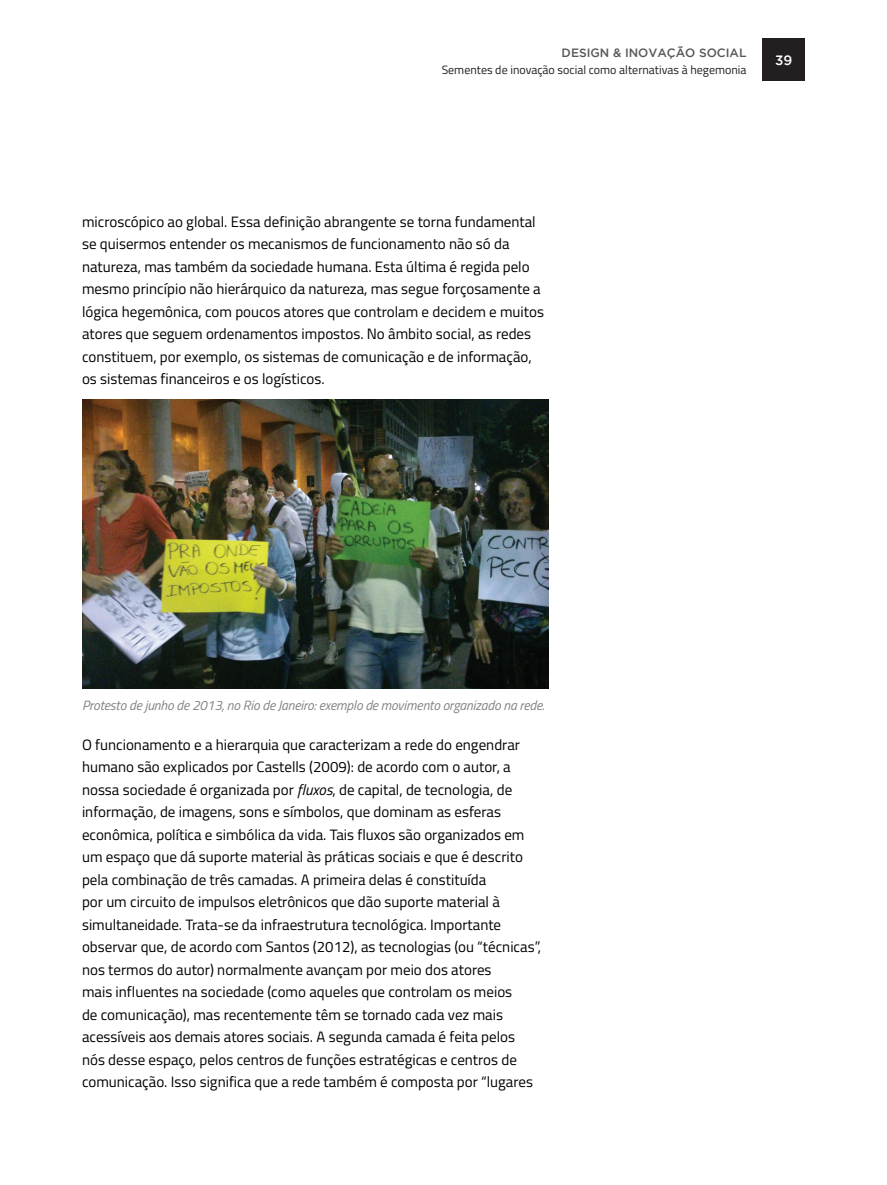
<style>
.page{position:relative;width:887px;height:1185px;background:#fff}
.page>*{position:absolute;margin:0;border:0;box-sizing:border-box;transform-origin:0 0}
.t1{font:15px/22.5px "Titillium Web";color:#000}
.t2{font:italic 13.5px "Titillium Web";letter-spacing:-.01em;color:#808285}
.t3{font:500 13.5px "Gotham";color:#fff}
.t4{font:12px "Titillium Web";color:#231f20}
.t5{font:500 12px "Gotham";color:#57585a}
.s1{font-style:italic}
</style>
<div class="page">
<div style="left:762px;top:39px;width:43px;height:42px;background:#231f20"></div>
<img style="left:83px;top:400px;width:466px;height:288px">
<p class="t5" style="left:562px;top:46px;width:186px">DESIGN &amp; INOVAÇÃO SOCIAL</p>
<p class="t4" style="left:442px;top:61px;width:306px">Sementes de inovação social como alternativas à hegemonia</p>
<p class="t3" style="left:775px;top:52px;width:19px">39</p>
<p class="t1" style="left:82px;top:209px;width:463px">microscópico ao global. Essa definição abrangente se torna fundamental se quisermos entender os mecanismos de funcionamento não só da natureza, mas também da sociedade humana. Esta última é regida pelo mesmo princípio não hierárquico da natureza, mas segue forçosamente a lógica hegemônica, com poucos atores que controlam e decidem e muitos atores que seguem ordenamentos impostos. No âmbito social, as redes constituem, por exemplo, os sistemas de comunicação e de informação, os sistemas financeiros e os logísticos.</p>
<p class="t2" style="left:82px;top:695px;width:464px">Protesto de junho de 2013, no Rio de Janeiro: exemplo de movimento organizado na rede.</p>
<p class="t1" style="left:82px;top:732px;width:461px">O funcionamento e a hierarquia que caracterizam a rede do engendrar humano são explicados por Castells (2009): de acordo com o autor, a nossa sociedade é organizada por <span class="s1">fluxos</span>, de capital, de tecnologia, de informação, de imagens, sons e símbolos, que dominam as esferas econômica, política e simbólica da vida. Tais fluxos são organizados em um espaço que dá suporte material às práticas sociais e que é descrito pela combinação de três camadas. A primeira delas é constituída<br>por um circuito de impulsos eletrônicos que dão suporte material à simultaneidade. Trata-se da infraestrutura tecnológica. Importante observar que, de acordo com Santos (2012), as tecnologias (ou “técnicas”, nos termos do autor) normalmente avançam por meio dos atores<br>mais influentes na sociedade (como aqueles que controlam os meios<br>de comunicação), mas recentemente têm se tornado cada vez mais acessíveis aos demais atores sociais. A segunda camada é feita pelos nós desse espaço, pelos centros de funções estratégicas e centros de comunicação. Isso significa que a rede também é composta por “lugares</p>
</div>
